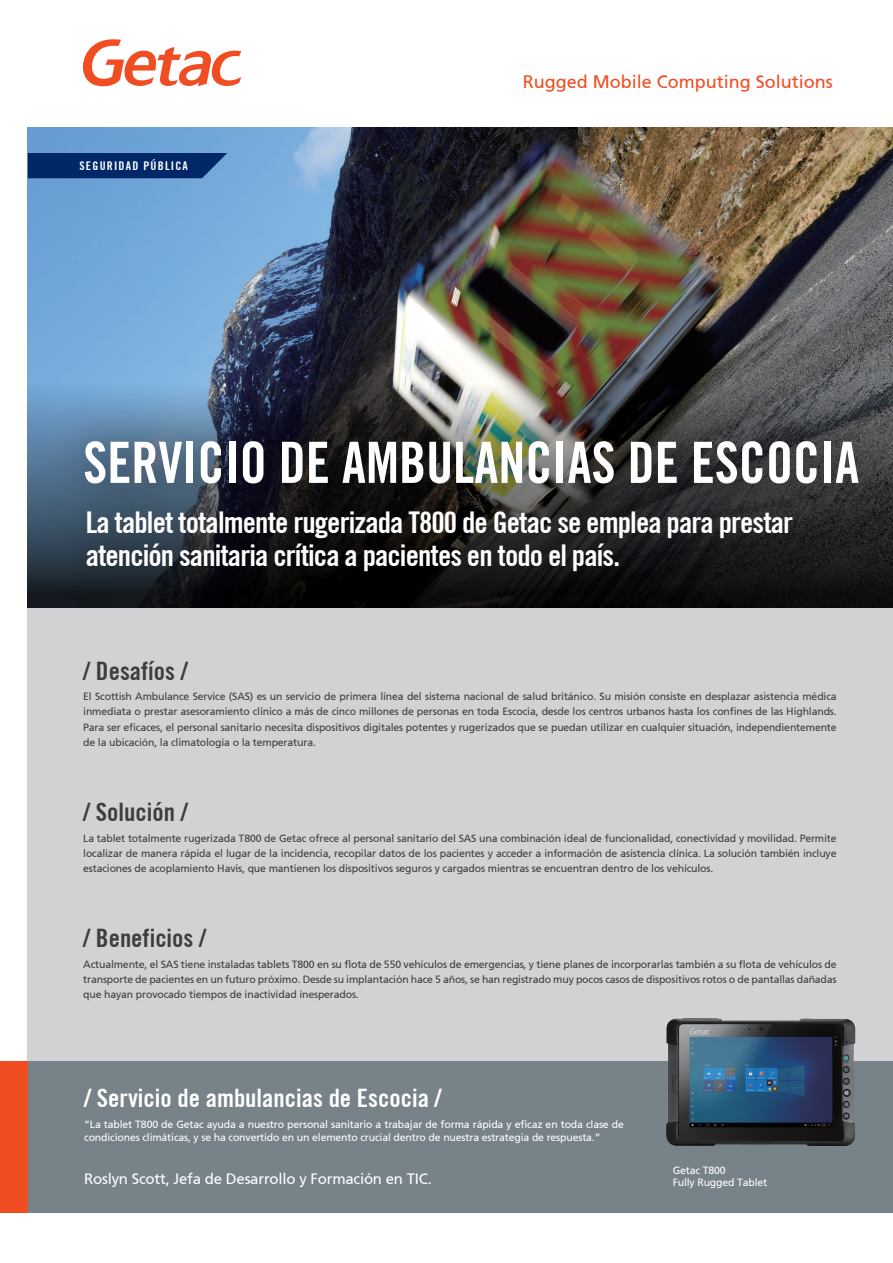
<style>
.page{position:relative;width:893px;height:1263px;background:#fff}
.page>*{position:absolute;margin:0;border:0;box-sizing:border-box;transform-origin:0 0}
.t1{font:700 condensed 57px "Trade Gothic No.20";color:#fff;scale:.95 1}
.t2{font:700 condensed 30px/33px "Trade Gothic No.20";letter-spacing:-.03em;color:#fff}
.t3{font:700 condensed 25.5px "Trade Gothic No.20";color:#3e3e3f}
.t4{font:700 condensed 25.5px "Trade Gothic No.20";color:#fff}
.t5{font:18px "Frutiger 55 Roman";color:#f04d22}
.t6{font:15px "Frutiger 55 Roman";letter-spacing:-.015em;color:#fff}
.t7{font:700 condensed 12px "Trade Gothic No.20";letter-spacing:.1em;color:#fff}
.t8{font:10.5px/15px "Frutiger 55 Roman";letter-spacing:-.015em;color:#3e3e3f;text-align:justify}
.t9{font:10.5px/12px "Frutiger 55 Roman";letter-spacing:-.015em;color:#fff}
</style>
<div class="page">
<div style="left:28px;top:606px;width:865px;height:455px;background:#d1d2d4"></div>
<div style="left:28px;top:1061px;width:865px;height:151px;background:#778289"></div>
<div style="left:0;top:1061px;width:28px;height:151px;background:#f04d22"></div>
<svg style="left:83px;top:39px;width:158px;height:48px"></svg>
<img style="left:28px;top:127px;width:865px;height:164px">
<img style="left:28px;top:291px;width:865px;height:79px">
<img style="left:27px;top:370px;width:866px;height:268px">
<div style="left:28px;top:153px;width:199px;height:25px;background:#002868"></div>
<img style="left:666px;top:1018px;width:190px;height:128px">
<p class="t7" style="left:79px;top:158px;width:110px">SEGURIDAD PÚBLICA</p>
<h3 class="t5" style="left:523px;top:71px;width:312px">Rugged Mobile Computing Solutions</h3>
<h1 class="t1" style="left:83px;top:428px;width:818px">SERVICIO DE AMBULANCIAS DE ESCOCIA</h1>
<h2 class="t2" style="left:86px;top:506px;width:709px">La tablet totalmente rugerizada T800 de Getac se emplea para prestar atención sanitaria crítica a pacientes en todo el país.</h2>
<h3 class="t3" style="left:83px;top:655px;width:106px">/ Desafíos /</h3>
<p class="t8" style="left:83px;top:689px;width:755px">El Scottish Ambulance Service (SAS) es un servicio de primera línea del sistema nacional de salud británico. Su misión consiste en desplazar asistencia médica inmediata o prestar asesoramiento clínico a más de cinco millones de personas en toda Escocia, desde los centros urbanos hasta los confines de las Highlands.<br>Para ser eficaces, el personal sanitario necesita dispositivos digitales potentes y rugerizados que se puedan utilizar en cualquier situación, independientemente de la ubicación, la climatología o la temperatura.</p>
<h3 class="t3" style="left:83px;top:796px;width:106px">/ Solución /</h3>
<p class="t8" style="left:83px;top:830px;width:755px">La tablet totalmente rugerizada T800 de Getac ofrece al personal sanitario del SAS una combinación ideal de funcionalidad, conectividad y movilidad. Permite localizar de manera rápida el lugar de la incidencia, recopilar datos de los pacientes y acceder a información de asistencia clínica. La solución también incluye estaciones de acoplamiento Havis, que mantienen los dispositivos seguros y cargados mientras se encuentran dentro de los vehículos.</p>
<h3 class="t3" style="left:83px;top:922px;width:124px">/ Beneficios /</h3>
<p class="t8" style="left:83px;top:956px;width:755px">Actualmente, el SAS tiene instaladas tablets T800 en su flota de 550 vehículos de emergencias, y tiene planes de incorporarlas también a su flota de vehículos de transporte de pacientes en un futuro próximo. Desde su implantación hace 5 años, se han registrado muy pocos casos de dispositivos rotos o de pantallas dañadas que hayan provocado tiempos de inactividad inesperados.</p>
<h3 class="t4" style="left:84px;top:1083px;width:359px">/ Servicio de ambulancias de Escocia /</h3>
<p class="t9" style="left:84px;top:1117px;width:541px;line-height:13.5px">“La tablet T800 de Getac ayuda a nuestro personal sanitario a trabajar de forma rápida y eficaz en toda clase de condiciones climáticas, y se ha convertido en un elemento crucial dentro de nuestra estrategia de respuesta.”</p>
<h3 class="t6" style="left:84px;top:1170px;width:349px">Roslyn Scott, Jefa de Desarrollo y Formación en TIC.</h3>
<p class="t9" style="left:673px;top:1164px;width:96px">Getac T800<br>Fully Rugged Tablet</p>
</div>
